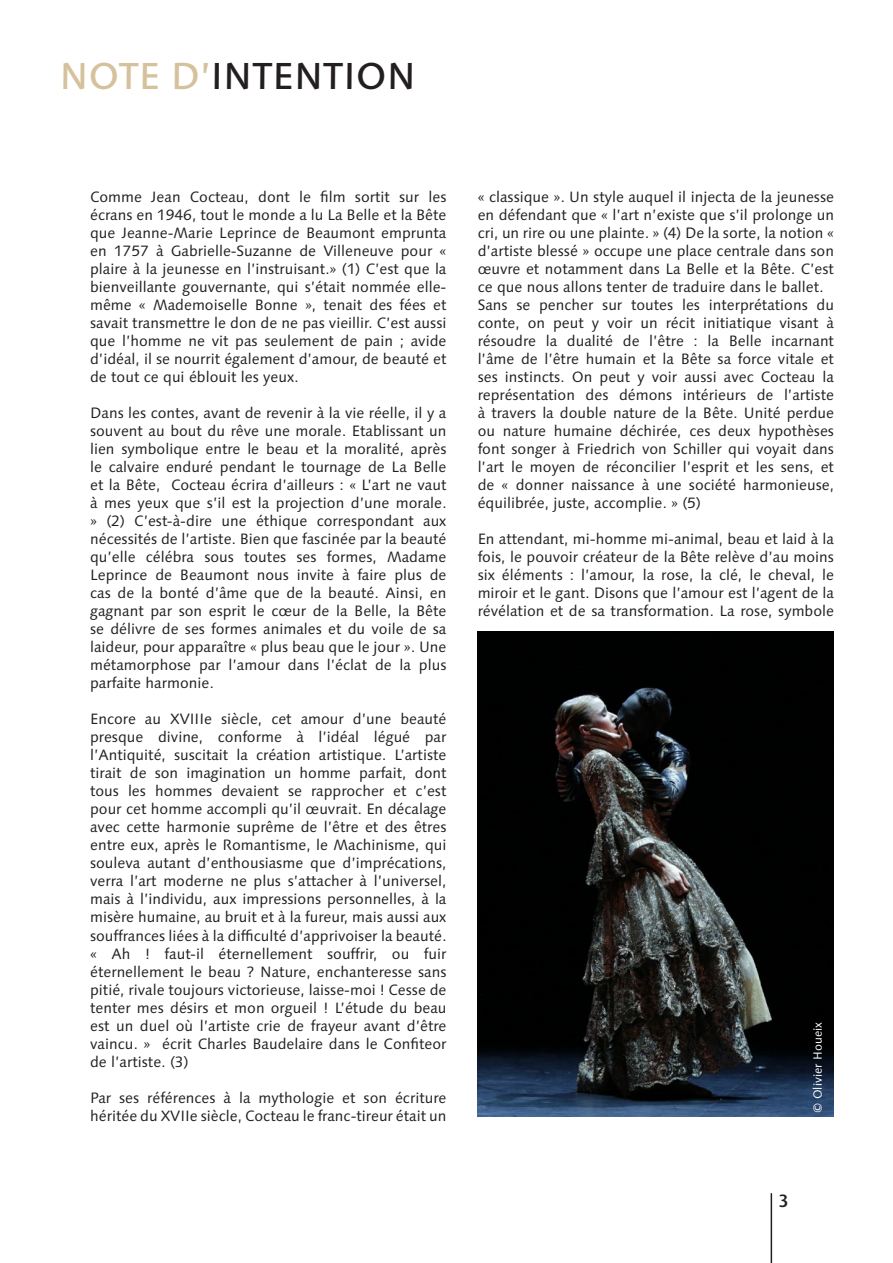
<style>
.page{position:relative;width:893px;height:1263px;background:#fff}
.page>*{position:absolute;margin:0;border:0;box-sizing:border-box;transform-origin:0 0}
.t1{font:500 37.5px "Linotype Syntax";color:#231f20}
.t2{font:500 18px "Dax";color:#231f20}
.t3{font:15px/18px "Linotype Syntax";color:#231f20;text-align:justify}
.t4{font:12px "Linotype Syntax";color:#fff}
.s1{color:#d5c29c}
</style>
<div class="page">
<hr style="left:771px;top:1193px;width:1px;height:70px;background:#231f20">
<img style="left:478px;top:631px;width:355px;height:485px">
<p class="t1" style="left:60px;top:53px;width:358px"><span class="s1">NOTE D’</span>INTENTION</p>
<p class="t3" style="left:90px;top:188px;width:358px">Comme Jean Cocteau, dont le film sortit sur les écrans en 1946, tout le monde a lu La Belle et la Bête que Jeanne-Marie Leprince de Beaumont emprunta en 1757 à Gabrielle-Suzanne de Villeneuve pour « plaire à la jeunesse en l’instruisant.» (1) C’est que la bienveillante gouvernante, qui s’était nommée elle&shy;même « Mademoiselle Bonne », tenait des fées et savait transmettre le don de ne pas vieillir. C’est aussi que l’homme ne vit pas seulement de pain ; avide d’idéal, il se nourrit également d’amour, de beauté et de tout ce qui éblouit les yeux.</p>
<p class="t3" style="left:90px;top:404px;width:358px">Dans les contes, avant de revenir à la vie réelle, il y a souvent au bout du rêve une morale. Etablissant un lien symbolique entre le beau et la moralité, après le calvaire enduré pendant le tournage de La Belle et la Bête, Cocteau écrira d’ailleurs : « L’art ne vaut à mes yeux que s’il est la projection d’une morale. » (2) C’est-à-dire une éthique correspondant aux nécessités de l’artiste. Bien que fascinée par la beauté qu’elle célébra sous toutes ses formes, Madame Leprince de Beaumont nous invite à faire plus de cas de la bonté d’âme que de la beauté. Ainsi, en gagnant par son esprit le cœur de la Belle, la Bête se délivre de ses formes animales et du voile de sa laideur, pour apparaître « plus beau que le jour ». Une métamorphose par l’amour dans l’éclat de la plus parfaite harmonie.</p>
<p class="t3" style="left:90px;top:710px;width:358px">Encore au XVIIIe siècle, cet amour d’une beauté presque divine, conforme à l’idéal légué par l’Antiquité, suscitait la création artistique. L’artiste tirait de son imagination un homme parfait, dont tous les hommes devaient se rapprocher et c’est pour cet homme accompli qu’il œuvrait. En décalage avec cette harmonie suprême de l’être et des êtres entre eux, après le Romantisme, le Machinisme, qui souleva autant d’enthousiasme que d’imprécations, verra l’art moderne ne plus s’attacher à l’universel, mais à l’individu, aux impressions personnelles, à la misère humaine, au bruit et à la fureur, mais aussi aux souffrances liées à la difficulté d’apprivoiser la beauté.</p>
<p class="t3" style="left:90px;top:944px;width:358px">« Ah ! faut-il éternellement souffrir, ou fuir éternellement le beau ? Nature, enchanteresse sans pitié, rivale toujours victorieuse, laisse-moi ! Cesse de tenter mes désirs et mon orgueil ! L’étude du beau est un duel où l’artiste crie de frayeur avant d’être vaincu. » écrit Charles Baudelaire dans le Confiteor de l’artiste. (3)</p>
<p class="t3" style="left:90px;top:1088px;width:358px">Par ses références à la mythologie et son écriture héritée du XVIIe siècle, Cocteau le franc-tireur était un</p>
<p class="t3" style="left:478px;top:188px;width:358px">« classique ». Un style auquel il injecta de la jeunesse en défendant que « l’art n’existe que s’il prolonge un cri, un rire ou une plainte. » (4) De la sorte, la notion « d’artiste blessé » occupe une place centrale dans son œuvre et notamment dans La Belle et la Bête. C’est ce que nous allons tenter de traduire dans le ballet.</p>
<p class="t3" style="left:478px;top:296px;width:358px">Sans se pencher sur toutes les interprétations du conte, on peut y voir un récit initiatique visant à résoudre la dualité de l’être : la Belle incarnant l’âme de l’être humain et la Bête sa force vitale et ses instincts. On peut y voir aussi avec Cocteau la représentation des démons intérieurs de l’artiste à travers la double nature de la Bête. Unité perdue ou nature humaine déchirée, ces deux hypothèses font songer à Friedrich von Schiller qui voyait dans l’art le moyen de réconcilier l’esprit et les sens, et de « donner naissance à une société harmonieuse, équilibrée, juste, accomplie. » (5)</p>
<p class="t3" style="left:478px;top:530px;width:358px">En attendant, mi-homme mi-animal, beau et laid à la fois, le pouvoir créateur de la Bête relève d’au moins six éléments : l’amour, la rose, la clé, le cheval, le miroir et le gant. Disons que l’amour est l’agent de la révélation et de sa transformation. La rose, symbole</p>
<p class="t4" style="left:810px;top:1113px;width:92px;rotate:-90deg">© Olivier Houeix</p>
<p class="t2" style="left:779px;top:1191px;width:11px">3</p>
</div>
